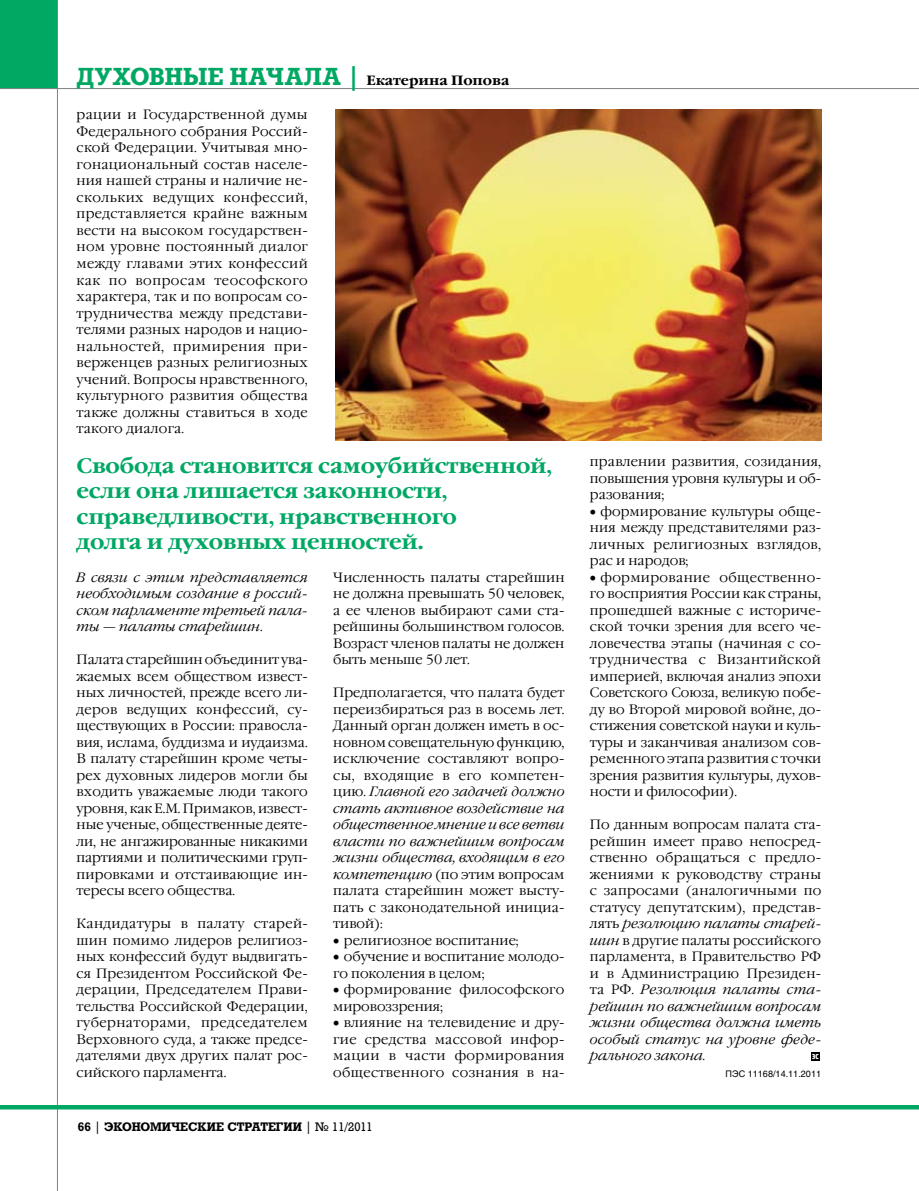
<style>
.page{position:relative;width:919px;height:1191px;background:#fff}
.page>*{position:absolute;margin:0;border:0;box-sizing:border-box;transform-origin:0 0}
.t1{font:700 24px "Rodeo";letter-spacing:.005em;color:#00a864}
.t2{font:700 21px/25.5px "Garamond C";letter-spacing:-.01em;color:#00a864}
.t3{font:300 13.5px/16.5px "Garamond C";letter-spacing:.01em;color:#000;text-align:justify}
.t4{font:italic 300 13.5px/16.5px "Garamond C";color:#000;text-align:justify}
.t5{font:700 13.5px "Garamond C";color:#000}
.t6{font:700 12px "Rodeo";color:#000}
.t7{font:9px "Helios";color:#000}
.t8{font:9px "Hermes C";color:#fff}
.s1{font-family:"Rodeo";font-size:24px;color:#00a864}
.s2{font-style:normal}
.s3{font-style:italic}
.s4{font-weight:400}
</style>
<div class="page">
<div style="left:0;top:0;width:58px;height:89px;background:#00a864"></div>
<hr style="left:57px;top:0;width:1px;height:1191px;background:#808284">
<hr style="left:0;top:88px;width:918px;height:1px;background:#808284">
<hr style="left:0;top:1105px;width:918px;height:4px;background:#00a864">
<div style="left:811px;top:1052px;width:8px;height:8px;background:#000"></div>
<img style="left:335px;top:109px;width:486px;height:331px">
<h1 class="t1" style="left:77px;top:62px;width:173px">Духовные нача</h1>
<p class="t5" style="left:304px;top:73px;width:207px"><span class="s1">ла |</span> Екатерина Попова</p>
<p class="t3" style="left:77px;top:107px;width:233px">рации и Государственной думы Федерального собрания Россий&shy;ской Федерации. Учитывая мно&shy;гонациональный состав населе&shy;ния нашей страны и наличие не&shy;скольких ведущих конфессий, представляется крайне важным вести на высоком государствен&shy;ном уровне постоянный диалог между главами этих конфессий как по вопросам теософского характера, так и по вопросам со&shy;трудничества между представи&shy;телями разных народов и нацио&shy;нальностей, примирения при&shy;верженцев разных религиозных учений. Вопросы нравственного, культурного развития общества также должны ставиться в ходе такого диалога.</p>
<h2 class="t2" style="left:77px;top:453px;width:477px">Свобода становится самоубийственной, если она лишается законности, справедливости, нравственного<br>долга и духовных ценностей.</h2>
<p class="t4" style="left:77px;top:569px;width:233px">В связи с этим представляется необходимым создание в россий&shy;ском парламенте третьей пала&shy;ты — палаты старейшин<span class="s2">.</span></p>
<p class="t3" style="left:77px;top:652px;width:233px">Палата старейшин объединит ува&shy;жаемых всем обществом извест&shy;ных личностей, прежде всего ли&shy;деров ведущих конфессий, су&shy;ществующих в России: правосла&shy;вия, ислама, буддизма и иудаизма.<br>В палату старейшин кроме четы&shy;рех духовных лидеров могли бы входить уважаемые люди такого уровня, как Е.М. Примаков, извест&shy;ные ученые, общественные деяте&shy;ли, не ангажированные никакими партиями и политическими груп&shy;пировками и отстаивающие ин&shy;тересы всего общества.</p>
<p class="t3" style="left:77px;top:916px;width:233px">Кандидатуры в палату старей&shy;шин помимо лидеров религиоз&shy;ных конфессий будут выдвигать&shy;ся Президентом Российской Фе&shy;дерации, Председателем Прави&shy;тельства Российской Федерации, губернаторами, председателем Верховного суда, а также предсе&shy;дателями двух других палат рос&shy;сийского парламента.</p>
<p class="t3" style="left:333px;top:569px;width:233px">Численность палаты старейшин не должна превышать 50 человек, а ее членов выбирают сами ста&shy;рейшины большинством голосов.<br>Возраст членов палаты не должен быть меньше 50 лет.</p>
<p class="t3" style="left:333px;top:685px;width:233px">Предполагается, что палата будет переизбираться раз в восемь лет.<br>Данный орган должен иметь в ос&shy;новном совещательную функцию, исключение составляют вопро&shy;сы, входящие в его компетен&shy;цию. <span class="s3">Главной его задачей должно стать активное воздействие на общественное мнение и все ветви власти по важнейшим вопросам жизни общества, входящим в его компетенцию</span> (по этим вопросам палата старейшин может высту&shy;пать с законодательной инициа&shy;тивой):</p>
<p class="t3" style="left:333px;top:932px;width:187px">• религиозное воспитание;</p>
<p class="t3" style="left:333px;top:949px;width:233px">• обучение и воспитание молодо&shy;го поколения в целом;</p>
<p class="t3" style="left:333px;top:982px;width:232px">• формирование философского мировоззрения;</p>
<p class="t3" style="left:333px;top:1015px;width:233px">• влияние на телевидение и дру&shy;гие средства массовой инфор&shy;мации в части формирования общественного сознания в на-</p>
<p class="t6" style="left:78px;top:1119px;width:296px">66 <span class="s4">|</span> ЭКОНОМИЧЕСКИЕ СТРАТЕГИИ <span class="s4">| № 11/2011</span></p>
<p class="t3" style="left:590px;top:454px;width:233px">правлении развития, созидания, повышения уровня культуры и об&shy;разования;</p>
<p class="t3" style="left:590px;top:503px;width:233px">• формирование культуры обще&shy;ния между представителями раз&shy;личных религиозных взглядов, рас и народов;</p>
<p class="t3" style="left:590px;top:569px;width:233px">• формирование общественно&shy;го восприятия России как страны, прошедшей важные с историче&shy;ской точки зрения для всего че&shy;ловечества этапы (начиная с со&shy;трудничества с Византийской империей, включая анализ эпохи Советского Союза, великую побе&shy;ду во Второй мировой войне, до&shy;стижения советской науки и куль&shy;туры и заканчивая анализом сов&shy;ременного этапа развития с точки зрения развития культуры, духов&shy;ности и философии).</p>
<p class="t3" style="left:590px;top:817px;width:233px">По данным вопросам палата ста&shy;рейшин имеет право непосред&shy;ственно обращаться с предло&shy;жениями к руководству страны с запросами (аналогичными по статусу депутатским), представ&shy;лять <span class="s3">резолюцию палаты старей&shy;шин</span> в другие палаты российского парламента, в Правительство РФ и в Администрацию Президен&shy;та РФ. <span class="s3">Резолюция палаты ста&shy;рейшин по важнейшим вопросам жизни общества должна иметь особый статус на уровне феде&shy;рального закона</span>.</p>
<p class="t8" style="left:812px;top:1050px;width:8px">эс</p>
<p class="t7" style="left:725px;top:1068px;width:97px">ПЭС 11168/14.11.2011</p>
</div>
